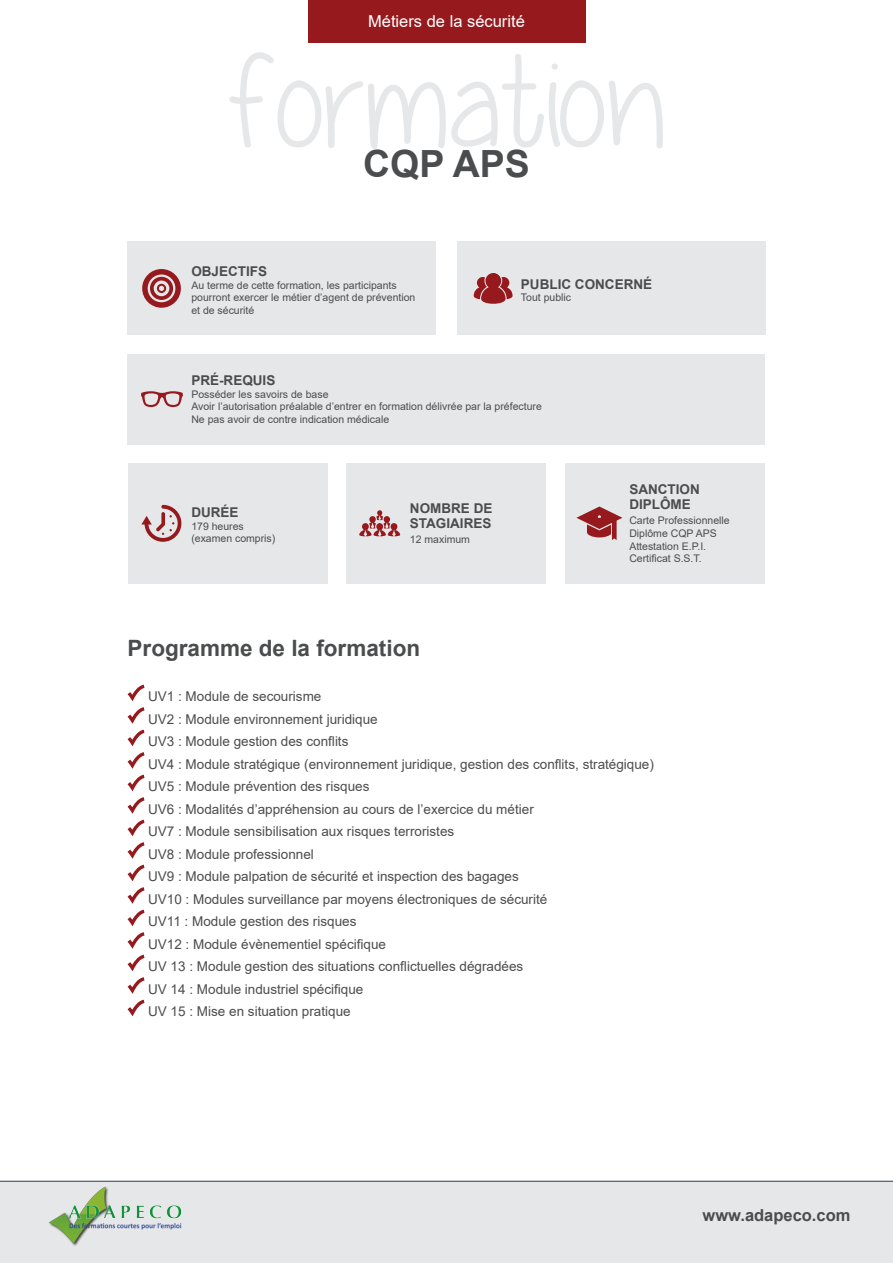
<style>
.page{position:relative;width:893px;height:1263px;background:#fff}
.page>*{position:absolute;margin:0;border:0;box-sizing:border-box;transform-origin:0 0}
.t1{font:129px "Yummy Cupcakes";color:#e6e7e9}
.t2{font:700 37.5px "Arial";color:#4b4c4d}
.t3{font:700 22.5px "Arial";color:#4b4c4d}
.t4{font:16.5px "Arial";color:#fff}
.t5{font:700 16.5px "Arial";color:#4b4c4d}
.t6{font:13.5px "Arial";color:#4b4c4d}
.t7{font:700 13.5px/15px "Arial";color:#4b4c4d}
.t8{font:10.5px/12.6px "Arial";color:#4b4c4d}
</style>
<div class="page">
<div style="left:0;top:1181px;width:893px;height:82px;background:#e6e7e9"></div>
<hr style="left:0;top:1181px;width:893px;height:1px;background:#4b4c4d">
<div style="left:308px;top:0;width:277px;height:43px;background:#961a1d"></div>
<img style="left:48px;top:1186px;width:134px;height:60px">
<svg style="left:127px;top:684px;width:18px;height:333px"></svg>
<div style="left:128px;top:242px;width:308px;height:93px;background:#e6e7e9"></div>
<div style="left:457px;top:242px;width:308px;height:93px;background:#e6e7e9"></div>
<svg style="left:142px;top:269px;width:39px;height:39px"></svg>
<svg style="left:474px;top:273px;width:39px;height:31px"></svg>
<div style="left:128px;top:354px;width:637px;height:90px;background:#e6e7e9"></div>
<svg style="left:141px;top:391px;width:42px;height:16px"></svg>
<div style="left:128px;top:463px;width:199px;height:120px;background:#e6e7e9"></div>
<div style="left:346px;top:463px;width:200px;height:120px;background:#e6e7e9"></div>
<div style="left:566px;top:463px;width:199px;height:120px;background:#e6e7e9"></div>
<svg style="left:141px;top:505px;width:40px;height:37px"></svg>
<svg style="left:359px;top:510px;width:41px;height:27px"></svg>
<svg style="left:576px;top:506px;width:46px;height:34px"></svg>
<p class="t4" style="left:368px;top:10px;width:158px">Métiers de la sécurité</p>
<p class="t1" style="left:227px;top:31px;width:440px">formation</p>
<p class="t2" style="left:363px;top:138px;width:168px">CQP APS</p>
<p class="t7" style="left:191px;top:264px;width:77px">OBJECTIFS</p>
<p class="t8" style="left:191px;top:279px;width:226px">Au terme de cette formation, les participants pourront exercer le métier d’agent de prévention et de sécurité</p>
<p class="t7" style="left:521px;top:277px;width:133px">PUBLIC CONCERNÉ</p>
<p class="t8" style="left:521px;top:291px;width:52px">Tout public</p>
<p class="t7" style="left:191px;top:373px;width:86px">PRÉ-REQUIS</p>
<p class="t8" style="left:191px;top:388px;width:352px">Posséder les savoirs de base<br>Avoir l’autorisation préalable d’entrer en formation délivrée par la préfecture</p>
<p class="t8" style="left:191px;top:413px;width:199px">Ne pas avoir de contre indication médicale</p>
<p class="t7" style="left:191px;top:505px;width:49px">DURÉE</p>
<p class="t8" style="left:191px;top:520px;width:54px">179 heures</p>
<p class="t8" style="left:191px;top:532px;width:86px">(examen compris)</p>
<p class="t7" style="left:410px;top:501px;width:84px">NOMBRE DE<br>STAGIAIRES</p>
<p class="t8" style="left:410px;top:533px;width:62px">12 maximum</p>
<p class="t7" style="left:629px;top:482px;width:72px">SANCTION<br>DIPLÔME</p>
<p class="t8" style="left:629px;top:514px;width:102px">Carte Professionnelle</p>
<p class="t8" style="left:629px;top:527px;width:89px">Diplôme CQP APS</p>
<p class="t8" style="left:629px;top:539px;width:78px">Attestation E.P.I.</p>
<p class="t8" style="left:629px;top:552px;width:74px">Certificat S.S.T.</p>
<p class="t3" style="left:128px;top:633px;width:294px">Programme de la formation</p>
<p class="t6" style="left:148px;top:687px;width:175px">UV1 : Module de secourisme</p>
<p class="t6" style="left:148px;top:710px;width:231px">UV2 : Module environnement juridique</p>
<p class="t6" style="left:148px;top:732px;width:202px">UV3 : Module gestion des conflits</p>
<p class="t6" style="left:148px;top:755px;width:507px">UV4 : Module stratégique (environnement juridique, gestion des conflits, stratégique)</p>
<p class="t6" style="left:148px;top:777px;width:223px">UV5 : Module prévention des risques</p>
<p class="t6" style="left:148px;top:800px;width:387px">UV6 : Modalités d’appréhension au cours de l’exercice du métier</p>
<p class="t6" style="left:148px;top:822px;width:308px">UV7 : Module sensibilisation aux risques terroristes</p>
<p class="t6" style="left:148px;top:845px;width:167px">UV8 : Module professionnel</p>
<p class="t6" style="left:148px;top:867px;width:372px">UV9 : Module palpation de sécurité et inspection des bagages</p>
<p class="t6" style="left:148px;top:890px;width:401px">UV10 : Modules surveillance par moyens électroniques de sécurité</p>
<p class="t6" style="left:148px;top:912px;width:210px">UV11 : Module gestion des risques</p>
<p class="t6" style="left:148px;top:935px;width:239px">UV12 : Module évènementiel spécifique</p>
<p class="t6" style="left:148px;top:957px;width:377px">UV 13 : Module gestion des situations conflictuelles dégradées</p>
<p class="t6" style="left:148px;top:980px;width:217px">UV 14 : Module industriel spécifique</p>
<p class="t6" style="left:148px;top:1002px;width:204px">UV 15 : Mise en situation pratique</p>
<p class="t5" style="left:702px;top:1204px;width:149px">www.adapeco.com</p>
</div>
